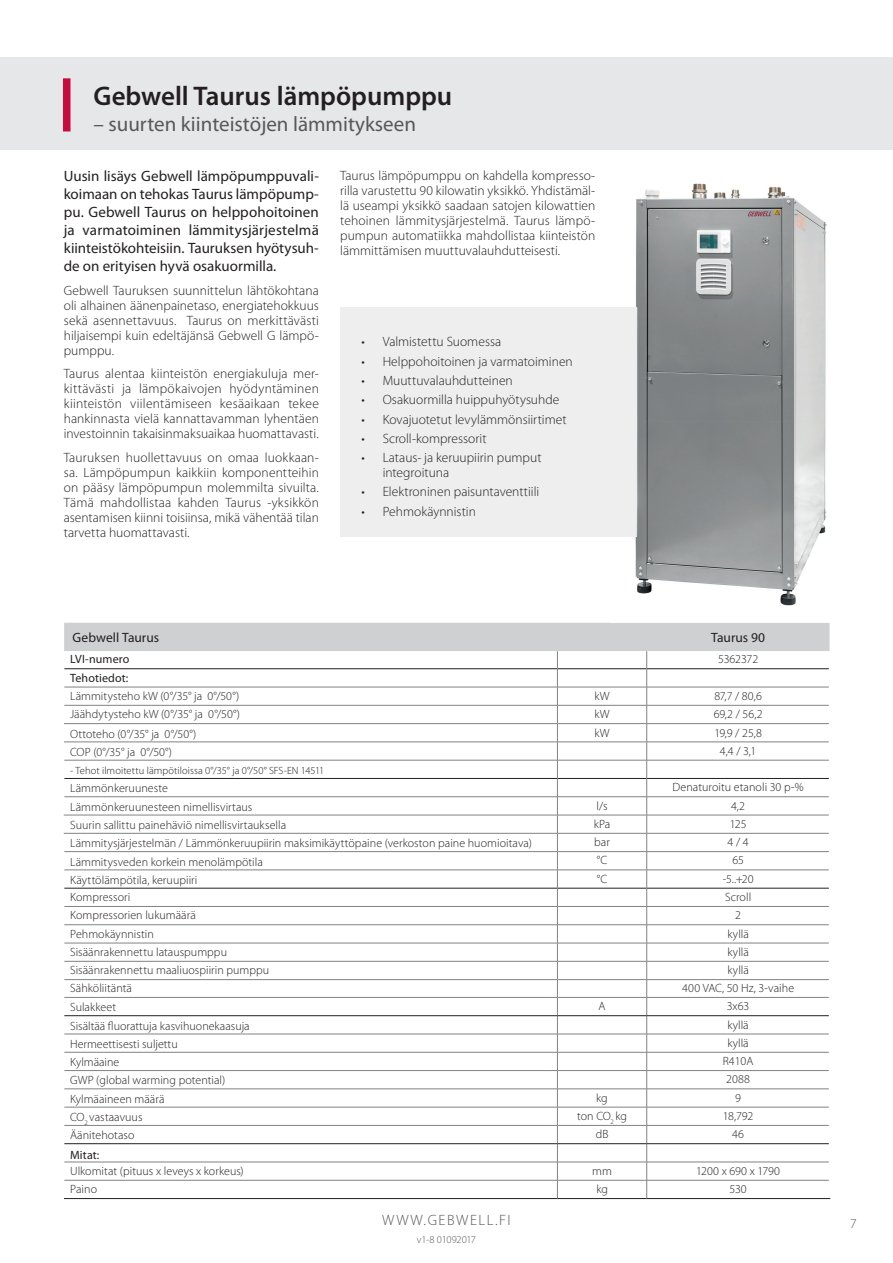
<style>
.page{position:relative;width:893px;height:1263px;background:#fff}
.page>*{position:absolute;margin:0;border:0;box-sizing:border-box;transform-origin:0 0}
.t1{font:600 27px "Myriad Pro";color:#231f20}
.t2{font:21px "Myriad Pro";color:#57585a}
.t3{font:15px/18px "Myriad Pro";color:#231f20;text-align:justify}
.t4{font:300 15px "Myriad Pro";letter-spacing:.1em;color:#57585a}
.t5{font:300 13.5px/15px "Myriad Pro";color:#231f20;text-align:justify}
.t6{font:13.5px "Myriad Pro";color:#231f20}
.t7{font:300 13.5px "Myriad Pro";color:#57585a}
.t8{font:300 12px "Myriad Pro";letter-spacing:.005em;color:#231f20}
.t9{font:12px "Myriad Pro";letter-spacing:.01em;color:#231f20}
.t10{font:300 10.5px "Myriad Pro";letter-spacing:.005em;color:#231f20}
.t11{font:300 10.5px "Myriad Pro";letter-spacing:-.035em;color:#57585a}
</style>
<div class="page">
<div style="left:0;top:57px;width:893px;height:93px;background:#e6e7e9"></div>
<div style="left:340px;top:308px;width:302px;height:229px;background:#eeeeef"></div>
<div style="left:63px;top:78px;width:8px;height:53px;background:#c80b3e"></div>
<hr style="left:64px;top:1198px;width:493px;height:1px;background:#231f20">
<hr style="left:557px;top:1198px;width:90px;height:1px;background:#231f20">
<hr style="left:647px;top:1198px;width:183px;height:1px;background:#231f20">
<img style="left:610px;top:183px;width:217px;height:423px">
<img style="left:610px;top:308px;width:32px;height:229px">
<svg style="left:64px;top:623px;width:766px;height:575px"></svg>
<h1 class="t1" style="left:94px;top:79px;width:360px">Gebwell Taurus lämpöpumppu</h1>
<h2 class="t2" style="left:94px;top:111px;width:324px">– suurten kiinteistöjen lämmitykseen</h2>
<p class="t3" style="left:64px;top:167px;width:257px">Uusin lisäys Gebwell lämpöpumppuvali&shy;koimaan on tehokas Taurus lämpöpump&shy;pu. Gebwell Taurus on helppohoitoinen ja varmatoiminen lämmitysjärjestelmä kiinteistökohteisiin. Tauruksen hyötysuh&shy;de on erityisen hyvä osakuormilla.</p>
<p class="t5" style="left:64px;top:283px;width:257px">Gebwell Tauruksen suunnittelun lähtökohtana oli alhainen äänenpainetaso, energiatehokkuus sekä asennettavuus. Taurus on merkittävästi hiljaisempi kuin edeltäjänsä Gebwell G lämpö&shy;pumppu.</p>
<p class="t5" style="left:64px;top:366px;width:257px">Taurus alentaa kiinteistön energiakuluja mer&shy;kittävästi ja lämpökaivojen hyödyntäminen kiinteistön viilentämiseen kesäaikaan tekee hankinnasta vielä kannattavamman lyhentäen investoinnin takaisinmaksuaikaa huomattavasti.</p>
<p class="t5" style="left:64px;top:450px;width:257px">Tauruksen huollettavuus on omaa luokkaan&shy;sa. Lämpöpumpun kaikkiin komponentteihin on pääsy lämpöpumpun molemmilta sivuilta.<br>Tämä mahdollistaa kahden Taurus -yksikkön asentamisen kiinni toisiinsa, mikä vähentää tilan tarvetta huomattavasti.</p>
<p class="t5" style="left:340px;top:168px;width:257px">Taurus lämpöpumppu on kahdella kompresso&shy;rilla varustettu 90 kilowatin yksikkö. Yhdistämäl&shy;lä useampi yksikkö saadaan satojen kilowattien tehoinen lämmitysjärjestelmä. Taurus lämpö&shy;pumpun automatiikka mahdollistaa kiinteistön lämmittämisen muuttuvalauhdutteisesti.</p>
<p class="t5" style="left:361px;top:334px;width:141px">• Valmistettu Suomessa</p>
<p class="t5" style="left:361px;top:354px;width:213px">• Helppohoitoinen ja varmatoiminen</p>
<p class="t5" style="left:361px;top:373px;width:153px">• Muuttuvalauhdutteinen</p>
<p class="t5" style="left:361px;top:392px;width:199px">• Osakuormilla huippuhyötysuhde</p>
<p class="t5" style="left:361px;top:411px;width:207px">• Kovajuotetut levylämmönsiirtimet</p>
<p class="t5" style="left:361px;top:431px;width:127px">• Scroll-kompressorit</p>
<p class="t5" style="left:383px;top:450px;width:160px;text-indent:-21px">• Lataus- ja keruupiirin pumput integroituna</p>
<p class="t5" style="left:361px;top:484px;width:179px">• Elektroninen paisuntaventtiili</p>
<p class="t5" style="left:361px;top:503px;width:116px">• Pehmokäynnistin</p>
<p class="t6" style="left:73px;top:629px;width:88px">Gebwell Taurus</p>
<p class="t6" style="left:711px;top:629px;width:56px">Taurus 90</p>
<p class="t9" style="left:70px;top:652px;width:61px">LVI-numero</p>
<p class="t8" style="left:718px;top:652px;width:42px">5362372</p>
<p class="t9" style="left:70px;top:670px;width:60px">Tehotiedot:</p>
<p class="t8" style="left:70px;top:689px;width:171px">Lämmitysteho kW (0°/35° ja 0°/50°)</p>
<p class="t8" style="left:594px;top:689px;width:17px">kW</p>
<p class="t8" style="left:714px;top:689px;width:49px">87,7 / 80,6</p>
<p class="t8" style="left:70px;top:707px;width:171px">Jäähdytysteho kW (0°/35° ja 0°/50°)</p>
<p class="t8" style="left:594px;top:707px;width:17px">kW</p>
<p class="t8" style="left:714px;top:707px;width:50px">69,2 / 56,2</p>
<p class="t8" style="left:70px;top:726px;width:128px">Ottoteho (0°/35° ja 0°/50°)</p>
<p class="t8" style="left:594px;top:725px;width:17px">kW</p>
<p class="t8" style="left:714px;top:725px;width:49px">19,9 / 25,8</p>
<p class="t8" style="left:70px;top:745px;width:103px">COP (0°/35° ja 0°/50°)</p>
<p class="t8" style="left:720px;top:743px;width:38px">4,4 / 3,1</p>
<p class="t10" style="left:70px;top:764px;width:256px">- Tehot ilmoitettu lämpötiloissa 0°/35° ja 0°/50° SFS-EN 14511</p>
<p class="t8" style="left:70px;top:781px;width:99px">Lämmönkeruuneste</p>
<p class="t8" style="left:673px;top:780px;width:133px">Denaturoitu etanoli 30 p-%</p>
<p class="t8" style="left:70px;top:799px;width:184px">Lämmönkeruunesteen nimellisvirtaus</p>
<p class="t8" style="left:597px;top:798px;width:13px">l/s</p>
<p class="t8" style="left:731px;top:798px;width:15px">4,2</p>
<p class="t8" style="left:70px;top:818px;width:217px">Suurin sallittu painehäviö nimellisvirtauksella</p>
<p class="t8" style="left:594px;top:817px;width:18px">kPa</p>
<p class="t8" style="left:730px;top:817px;width:18px">125</p>
<p class="t8" style="left:70px;top:836px;width:463px">Lämmitysjärjestelmän / Lämmönkeruupiirin maksimikäyttöpaine (verkoston paine huomioitava)</p>
<p class="t8" style="left:594px;top:835px;width:17px">bar</p>
<p class="t8" style="left:728px;top:835px;width:23px">4 / 4</p>
<p class="t8" style="left:70px;top:854px;width:194px">Lämmitysveden korkein menolämpötila</p>
<p class="t8" style="left:597px;top:853px;width:12px">°C</p>
<p class="t8" style="left:732px;top:853px;width:13px">65</p>
<p class="t8" style="left:70px;top:872px;width:129px">Käyttölämpötila, keruupiiri</p>
<p class="t8" style="left:597px;top:871px;width:12px">°C</p>
<p class="t8" style="left:723px;top:871px;width:32px">-5..+20</p>
<p class="t8" style="left:70px;top:890px;width:62px">Kompressori</p>
<p class="t8" style="left:725px;top:890px;width:28px">Scroll</p>
<p class="t8" style="left:70px;top:908px;width:127px">Kompressorien lukumäärä</p>
<p class="t8" style="left:735px;top:908px;width:7px">2</p>
<p class="t8" style="left:70px;top:926px;width:85px">Pehmokäynnistin</p>
<p class="t8" style="left:727px;top:926px;width:23px">kyllä</p>
<p class="t8" style="left:70px;top:945px;width:158px">Sisäänrakennettu latauspumppu</p>
<p class="t8" style="left:727px;top:945px;width:23px">kyllä</p>
<p class="t8" style="left:70px;top:963px;width:201px">Sisäänrakennettu maaliuospiirin pumppu</p>
<p class="t8" style="left:727px;top:963px;width:23px">kyllä</p>
<p class="t8" style="left:70px;top:981px;width:63px">Sähköliitäntä</p>
<p class="t8" style="left:682px;top:981px;width:114px">400 VAC, 50 Hz, 3-vaihe</p>
<p class="t8" style="left:70px;top:1000px;width:47px">Sulakkeet</p>
<p class="t8" style="left:599px;top:999px;width:9px">A</p>
<p class="t8" style="left:727px;top:999px;width:24px">3x63</p>
<p class="t8" style="left:70px;top:1018px;width:181px">Sisältää uorattuja kasvihuonekaasuja</p>
<p class="t8" style="left:728px;top:1017px;width:23px">kyllä</p>
<p class="t8" style="left:70px;top:1037px;width:109px">Hermeettisesti suljettu</p>
<p class="t8" style="left:728px;top:1035px;width:23px">kyllä</p>
<p class="t8" style="left:70px;top:1055px;width:51px">Kylmäaine</p>
<p class="t8" style="left:723px;top:1054px;width:32px">R410A</p>
<p class="t8" style="left:70px;top:1073px;width:157px">GWP (global warming potential)</p>
<p class="t8" style="left:726px;top:1072px;width:25px">2088</p>
<p class="t8" style="left:70px;top:1091px;width:96px">Kylmäaineen määrä</p>
<p class="t8" style="left:596px;top:1090px;width:13px">kg</p>
<p class="t8" style="left:735px;top:1090px;width:7px">9</p>
<p class="t8" style="left:70px;top:1110px;width:74px">CO<sub>2</sub> vastaavuus</p>
<p class="t8" style="left:577px;top:1109px;width:51px">ton CO<sub>2</sub> kg</p>
<p class="t8" style="left:723px;top:1109px;width:32px">18,792</p>
<p class="t8" style="left:70px;top:1128px;width:66px">Äänitehotaso</p>
<p class="t8" style="left:596px;top:1127px;width:14px">dB</p>
<p class="t8" style="left:732px;top:1127px;width:13px">46</p>
<p class="t9" style="left:70px;top:1147px;width:31px">Mitat:</p>
<p class="t8" style="left:70px;top:1164px;width:175px">Ulkomitat (pituus x leveys x korkeus)</p>
<p class="t8" style="left:592px;top:1164px;width:21px">mm</p>
<p class="t8" style="left:696px;top:1164px;width:85px">1200 x 690 x 1790</p>
<p class="t8" style="left:70px;top:1182px;width:28px">Paino</p>
<p class="t8" style="left:596px;top:1182px;width:13px">kg</p>
<p class="t8" style="left:729px;top:1182px;width:19px">530</p>
<p class="t4" style="left:382px;top:1211px;width:130px">WWW.GEBWELL.FI</p>
<p class="t7" style="left:850px;top:1215px;width:8px">7</p>
<p class="t11" style="left:417px;top:1233px;width:61px">v1-8 01092017</p>
</div>
